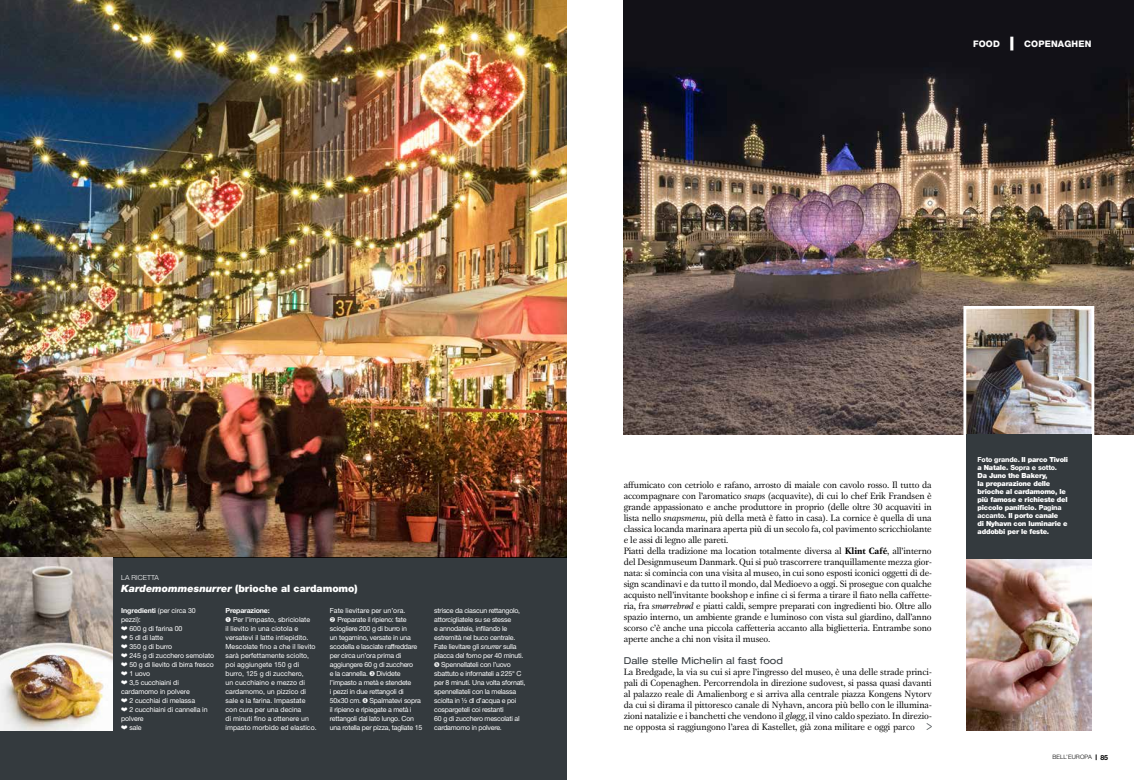
<style>
.page{position:relative;width:1134px;height:780px;background:#fff}
.page>*{position:absolute;margin:0;border:0;box-sizing:border-box;transform-origin:0 0}
.t1{font:900 10px "Helvetica Neue LT Std";color:#fff}
.t2{font:9.5px/11px "Gamma";letter-spacing:-.015em;color:#000}
.t3{font:expanded 9.5px "Helvetica Neue LT Std";letter-spacing:.01em;color:#343a3e}
.t4{font:800 9px "Helvetica Neue LT Std";letter-spacing:.02em;color:#fff}
.t5{font:7px/9px "Helvetica Neue LT Std";letter-spacing:-.03em;color:#fff}
.t6{font:7px/9px "Helvetica Neue LT Std";color:#fff}
.t7{font:7px/9px "Helvetica Neue LT Std";letter-spacing:-.01em;color:#fff}
.t8{font:900 7px/8px "Helvetica Neue LT Std";letter-spacing:-.025em;color:#fff}
.t9{font:300 7px "Helvetica Neue LT Std";letter-spacing:.01em;color:#fff}
.t10{font:300 6px "Helvetica Neue LT Std";letter-spacing:.02em;color:#000}
.s1{font-weight:900;font-stretch:expanded;font-size:18px}
.s2{font-style:italic}
.s3{font-weight:700}
.s4{font-family:"Helvetica Neue LT Std";font-weight:300;font-size:13.6px;color:#343a3e}
.s5{font-weight:800}
.s6{font-weight:700;font-size:7px}
</style>
<div class="page">
<img style="left:0;top:0;width:567px;height:557px">
<div style="left:0;top:557px;width:567px;height:223px;background:#343a3e"></div>
<img style="left:624px;top:0;width:510px;height:434px">
<img style="left:0;top:557px;width:113px;height:173px">
<img style="left:966px;top:558px;width:125px;height:172px">
<img style="left:962px;top:304px;width:134px;height:134px">
<div style="left:966px;top:434px;width:125px;height:124px;background:#343a3e"></div>
<p class="t4" style="left:973px;top:39px;width:120px">FOOD <span class="s1">|</span> COPENAGHEN</p>
<p class="t9" style="left:121px;top:573px;width:39px">LA RICETTA</p>
<p class="t1" style="left:121px;top:582px;width:238px"><span class="s2">Kardemommesnurrer</span> (brioche al cardamomo)</p>
<p class="t7" style="left:121px;top:606px;width:95px"><span class="s3">Ingredienti</span> (per circa 30 pezzi):<br>❤ 600 g di farina 00<br>❤ 5 dl di latte<br>❤ 350 g di burro<br>❤ 245 g di zucchero semolato ❤ 50 g di lievito di birra fresco ❤ 1 uovo<br>❤ 3,5 cucchiaini di cardamomo in polvere<br>❤ 2 cucchiai di melassa<br>❤ 2 cucchiaini di cannella in polvere<br>❤ sale</p>
<p class="t6" style="left:226px;top:606px;width:93px"><span class="s3">Preparazione:<br></span>➊ Per l’impasto, sbriciolate<br>il lievito in una ciotola e versatevi il latte intiepidito.<br>Mescolate fino a che il lievito sarà perfettamente sciolto, poi aggiungete 150 g di burro, 125 g di zucchero,<br>un cucchiaino e mezzo di cardamomo, un pizzico di sale e la farina. Impastate con cura per una decina<br>di minuti fino a ottenere un impasto morbido ed elastico.</p>
<p class="t5" style="left:330px;top:606px;width:94px">Fate lievitare per un’ora.<br>➋ Preparate il ripieno: fate sciogliere 200 g di burro in<br>un tegamino, versate in una scodella e lasciate raffreddare per circa un’ora prima di aggiungere 60 g di zucchero<br>e la cannella. ➌ Dividete l’impasto a metà e stendete<br>i pezzi in due rettangoli di<br>50x30 cm. ➍ Spalmatevi sopra il ripieno e ripiegate a metà i rettangoli dal lato lungo. Con una rotella per pizza, tagliate 15</p>
<p class="t5" style="left:434px;top:606px;width:93px">strisce da ciascun rettangolo, attorcigliatele su se stesse<br>e annodatele, infilando le estremità nel buco centrale.<br>Fate lievitare gli <span class="s2">snurrer</span> sulla placca del forno per 40 minuti.<br>➎ Spennellateli con l’uovo sbattuto e infornateli a 225° C per 8 minuti. Una volta sfornati, spennellateli con la melassa sciolta in ½ dl d’acqua e poi cospargeteli coi restanti<br>60 g di zucchero mescolati al cardamomo in polvere.</p>
<p class="t2" style="left:624px;top:479px;width:310px">affumicato con cetriolo e rafano, arrosto di maiale con cavolo rosso. Il tutto da accompagnare con l’aromatico <span class="s2">snaps</span> (acquavite), di cui lo chef Erik Frandsen è grande appassionato e anche produttore in proprio (delle oltre 30 acquaviti in lista nello <span class="s2">snapsmenu</span>, più della metà è fatto in casa). La cornice è quella di una classica locanda marinara aperta più di un secolo fa, col pavimento scricchiolante e le assi di legno alle pareti.<br>Piatti della tradizione ma location totalmente diversa al <span class="s3">Klint Café</span>, all’interno del Designmuseum Danmark. Qui si può trascorrere tranquillamente mezza gior&shy;nata: si comincia con una visita al museo, in cui sono esposti iconici oggetti di de&shy;sign scandinavi e da tutto il mondo, dal Medioevo a oggi. Si prosegue con qualche acquisto nell’invitante bookshop e infine ci si ferma a tirare il fiato nella caffette&shy;ria, fra <span class="s2">smørrebrød</span> e piatti caldi, sempre preparati con ingredienti bio. Oltre allo spazio interno, un ambiente grande e luminoso con vista sul giardino, dall’anno scorso c’è anche una piccola caffetteria accanto alla biglietteria. Entrambe sono aperte anche a chi non visita il museo.</p>
<p class="t3" style="left:624px;top:655px;width:161px">Dalle stelle Michelin al fast food</p>
<p class="t2" style="left:624px;top:666px;width:310px;text-align:justify">La Bredgade, la via su cui si apre l’ingresso del museo, è una delle strade princi&shy;pali di Copenaghen. Percorrendola in direzione sudovest, si passa quasi davanti al palazzo reale di Amalienborg e si arriva alla centrale piazza Kongens Nytorv da cui si dirama il pittoresco canale di Nyhavn, ancora più bello con le illumina&shy;zioni natalizie e i banchetti che vendono il <span class="s2">gløgg</span>, il vino caldo speziato. In direzio&shy;ne opposta si raggiungono l’area di Kastellet, già zona militare e oggi parco <span class="s4">&gt;</span></p>
<p class="t8" style="left:978px;top:455px;width:92px"><span class="s3">F</span><span class="s5">oto grande.</span> Il parco Tivoli a Natale. <span class="s5">Sopra e sotto.<br></span>Da Juno the Bakery,<br>la preparazione delle brioche al cardamomo, le più famose e richieste del piccolo panificio. <span class="s5">Pagina accanto.</span> Il porto canale<br>di Nyhavn con luminarie e addobbi per le feste.</p>
<p class="t10" style="left:1052px;top:753px;width:57px">BELL’EUROPA <span class="s6">85</span></p>
</div>
